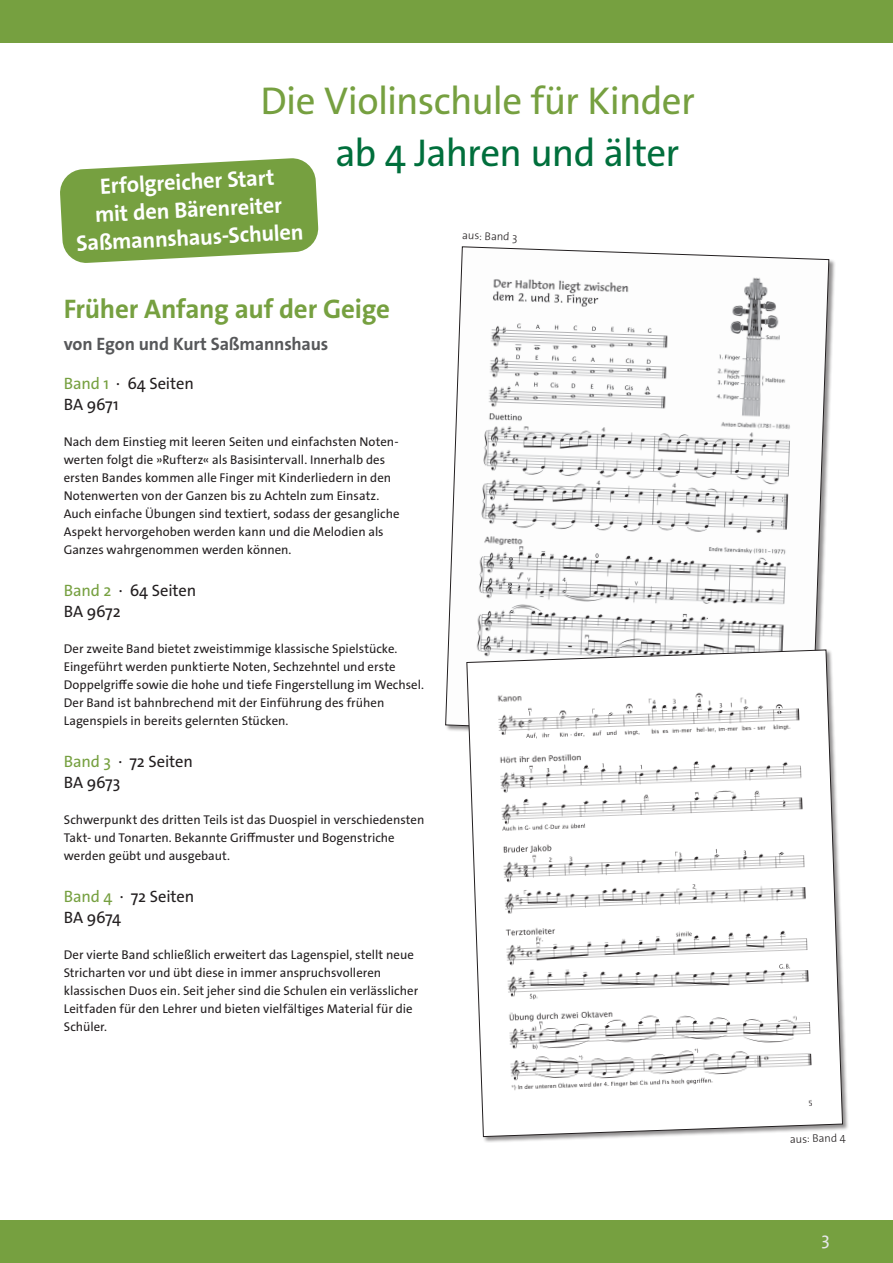
<style>
.page{position:relative;width:893px;height:1263px;background:#fff}
.page>*{position:absolute;margin:0;border:0;box-sizing:border-box;transform-origin:0 0}
.t1{font:39px "The Sans Os F";letter-spacing:-.015em;color:#76a040}
.t2{font:39px "The Sans Os F";letter-spacing:-.025em;color:#006f3c}
.t3{font:700 27px "The Sans Os F";letter-spacing:-.01em;color:#76a040}
.t4{font:700 22.35px/27.9px "The Sans Os F";color:#fff;text-align:center}
.t5{font:700 18px "The Sans Os F";letter-spacing:-.01em;color:#57585a}
.t6{font:18px "The Sans Os F";color:#e6e7e9}
.t7{font:16.5px/21px "The Sans Os F";letter-spacing:-.005em;color:#231f20}
.t8{font:12.75px/18px "The Sans Os F";color:#231f20}
.t9{font:300 11.25px "The Sans Os F";color:#231f20}
.s1{color:#76a040}
</style>
<div class="page">
<div style="left:0;top:0;width:893px;height:43px;background:#76a040"></div>
<div style="left:0;top:1220px;width:893px;height:43px;background:#76a040"></div>
<svg style="left:60px;top:158px;width:259px;height:105px;background:#88ac59"></svg>
<svg style="left:445px;top:246px;width:384px;height:485px"></svg>
<div style="left:466px;top:650px;width:383px;height:493px;background:#231f20;opacity:.5"></div>
<svg style="left:466px;top:650px;width:377px;height:487px"></svg>
<h1 class="t1" style="left:260px;top:76px;width:436px">Die Violinschule für Kinder</h1>
<h1 class="t2" style="left:335px;top:128px;width:346px">ab 4 Jahren und älter</h1>
<h3 class="t4" style="left:73px;top:174px;width:229px;rotate:-3deg">Erfolgreicher Start<br>mit den Bärenreiter<br>Saßmannshaus-Schulen</h3>
<p class="t9" style="left:463px;top:228px;width:56px;rotate:2deg">aus: Band 3</p>
<h2 class="t3" style="left:64px;top:291px;width:328px">Früher Anfang auf der Geige</h2>
<h3 class="t5" style="left:64px;top:332px;width:266px">von Egon und Kurt Saßmannshaus</h3>
<p class="t7" style="left:64px;top:373px;width:132px"><span class="s1">Band 1</span> · 64 Seiten<br>BA 9671</p>
<p class="t8" style="left:64px;top:433px;width:337px">Nach dem Einstieg mit leeren Seiten und einfachsten Noten&shy;werten folgt die »Rufterz« als Basisintervall. Innerhalb des ersten Bandes kommen alle Finger mit Kinderliedern in den Notenwerten von der Ganzen bis zu Achteln zum Einsatz.<br>Auch einfache Übungen sind textiert, sodass der gesangliche Aspekt hervorgehoben werden kann und die Melodien als Ganzes wahrgenommen werden können.</p>
<p class="t7" style="left:64px;top:580px;width:134px"><span class="s1">Band 2</span> · 64 Seiten<br>BA 9672</p>
<p class="t8" style="left:64px;top:640px;width:362px">Der zweite Band bietet zweistimmige klassische Spielstücke.<br>Eingeführt werden punktierte Noten, Sechzehntel und erste Doppelgriffe sowie die hohe und tiefe Fingerstellung im Wechsel.<br>Der Band ist bahnbrechend mit der Einführung des frühen Lagenspiels in bereits gelernten Stücken.</p>
<p class="t7" style="left:64px;top:751px;width:131px"><span class="s1">Band 3</span> · 72 Seiten<br>BA 9673</p>
<p class="t8" style="left:64px;top:811px;width:362px">Schwerpunkt des dritten Teils ist das Duospiel in verschiedensten<br>Takt- und Tonarten. Bekannte Griffmuster und Bogenstriche werden geübt und ausgebaut.</p>
<p class="t7" style="left:64px;top:886px;width:132px"><span class="s1">Band 4</span> · 72 Seiten<br>BA 9674</p>
<p class="t8" style="left:64px;top:946px;width:356px">Der vierte Band schließlich erweitert das Lagenspiel, stellt neue Stricharten vor und übt diese in immer anspruchsvolleren klassischen Duos ein. Seit jeher sind die Schulen ein verlässlicher Leitfaden für den Lehrer und bieten vielfältiges Material für die Schüler.</p>
<p class="t9" style="left:790px;top:1132px;width:57px;rotate:-2deg">aus: Band 4</p>
<h3 class="t6" style="left:821px;top:1227px;width:10px">3</h3>
</div>
